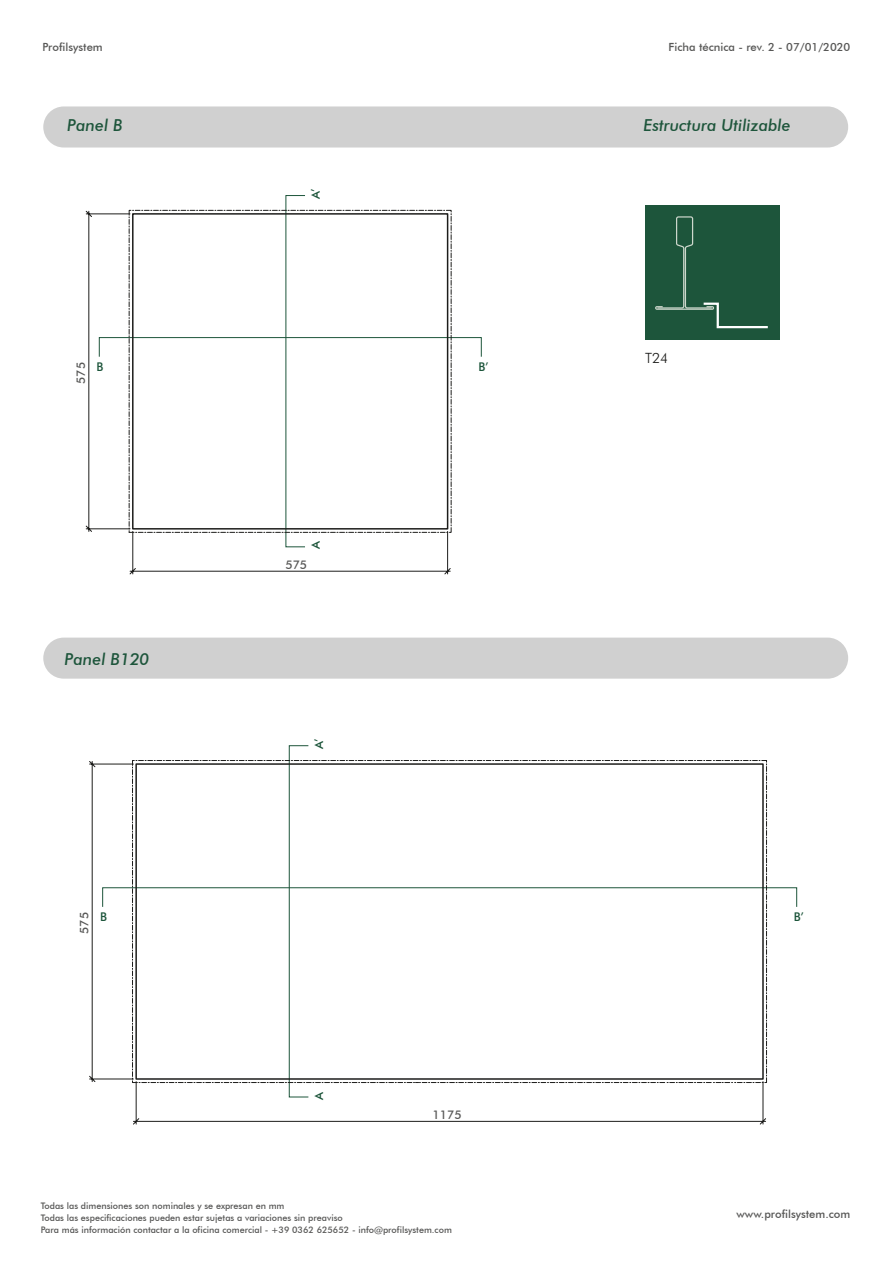
<style>
.page{position:relative;width:893px;height:1263px;background:#fff}
.page>*{position:absolute;margin:0;border:0;box-sizing:border-box;transform-origin:0 0}
.t1{font:italic 500 16.5px "Futura BT";color:#1d553b}
.t2{font:300 14.1px "Futura BT";color:#1d1d1b}
.t3{font:500 12px "Futura BT";color:#575756}
.t4{font:500 12px "Futura BT";color:#1d553b}
.t5{font:500 11.25px "Futura BT";color:#575756}
.t6{font:500 9px/12px "Futura BT";color:#575756}
</style>
<div class="page">
<div style="left:43px;top:106px;width:805px;height:42px;background:#d0d0d0;border-radius:21px"></div>
<div style="left:43px;top:638px;width:805px;height:41px;background:#d0d0d0;border-radius:21px"></div>
<svg style="left:86px;top:210px;width:366px;height:364px"></svg>
<svg style="left:89px;top:760px;width:678px;height:364px"></svg>
<div style="left:646px;top:205px;width:134px;height:134px;background:#1d553b"></div>
<svg style="left:655px;top:216px;width:113px;height:113px"></svg>
<p class="t5" style="left:43px;top:40px;width:62px">Profilsystem</p>
<p class="t5" style="left:669px;top:40px;width:183px">Ficha técnica - rev. 2 - 07/01/2020</p>
<h1 class="t1" style="left:67px;top:115px;width:57px">Panel B</h1>
<h1 class="t1" style="left:643px;top:115px;width:149px">Estructura Utilizable</h1>
<h3 class="t4" style="left:308px;top:199px;width:12px;rotate:-90deg">A’</h3>
<h3 class="t3" style="left:74px;top:384px;width:23px;rotate:-90deg">575</h3>
<h3 class="t4" style="left:97px;top:359px;width:8px">B</h3>
<h3 class="t4" style="left:478px;top:359px;width:12px">B’</h3>
<h3 class="t4" style="left:308px;top:549px;width:10px;rotate:-90deg">A</h3>
<h3 class="t3" style="left:285px;top:557px;width:23px">575</h3>
<h1 class="t1" style="left:64px;top:649px;width:86px">Panel B120</h1>
<h3 class="t4" style="left:312px;top:749px;width:12px;rotate:-90deg">A’</h3>
<h2 class="t2" style="left:645px;top:349px;width:25px">T24</h2>
<h3 class="t3" style="left:77px;top:934px;width:23px;rotate:-90deg">575</h3>
<h3 class="t4" style="left:100px;top:909px;width:8px">B</h3>
<h3 class="t4" style="left:794px;top:909px;width:12px">B’</h3>
<h3 class="t4" style="left:312px;top:1099px;width:10px;rotate:-90deg">A</h3>
<h3 class="t3" style="left:433px;top:1108px;width:30px">1175</h3>
<p class="t6" style="left:41px;top:1199px;width:413px">Todas las dimensiones son nominales y se expresan en mm<br>Todas las especificaciones pueden estar sujetas a variaciones sin preaviso<br>Para más información contactar a la oficina comercial - +39 0362 625652 - info@profilsystem.com</p>
<p class="t5" style="left:736px;top:1207px;width:115px">www.profilsystem.com</p>
</div>
